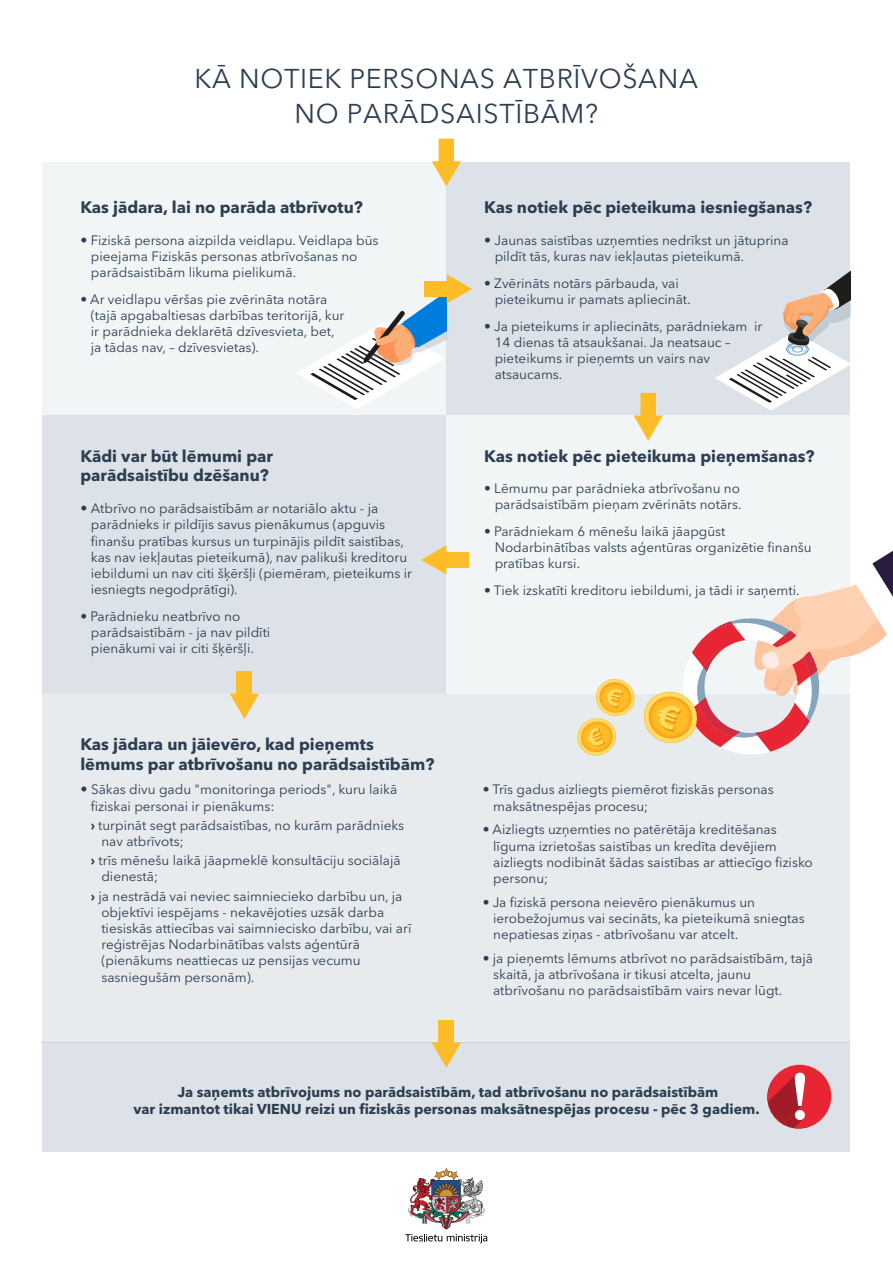
<style>
.page{position:relative;width:893px;height:1263px;background:#fff}
.page>*{position:absolute;margin:0;border:0;box-sizing:border-box;transform-origin:0 0}
.t1{font:27px/34.8px "Avenir Next Cyr";letter-spacing:.025em;color:#2c3e51;text-align:center}
.t2{font:700 16.5px/19.8px "Avenir Next Cyr";color:#2c3e51}
.t3{font:700 14.25px/17.1px "Avenir Next Cyr";color:#2c3e51;text-align:center}
.t4{font:13.5px/16.2px "Avenir Next Cyr";color:#2c3e51}
.s1{font-size:13.95px}
.s2{font-size:14.25px}
.s3{font-weight:700}
</style>
<div class="page">
<div style="left:43px;top:694px;width:807px;height:348px;background:#e7ebee"></div>
<div style="left:43px;top:163px;width:403px;height:252px;background:#f2f5f6"></div>
<div style="left:446px;top:163px;width:404px;height:252px;background:#dce2e7"></div>
<div style="left:446px;top:415px;width:404px;height:278px;background:#f2f5f6"></div>
<div style="left:43px;top:415px;width:403px;height:278px;background:#dce2e7"></div>
<svg style="left:715px;top:271px;width:135px;height:140px"></svg>
<svg style="left:296px;top:274px;width:176px;height:135px"></svg>
<div style="left:442px;top:552px;width:27px;height:16px;background:#febc27"></div>
<svg style="left:421px;top:545px;width:25px;height:29px"></svg>
<svg style="left:634px;top:393px;width:29px;height:48px"></svg>
<svg style="left:432px;top:139px;width:29px;height:48px"></svg>
<div style="left:237px;top:671px;width:15px;height:27px;background:#febc27"></div>
<svg style="left:230px;top:694px;width:29px;height:25px"></svg>
<div style="left:43px;top:1042px;width:807px;height:110px;background:#dce2e7"></div>
<div style="left:439px;top:1020px;width:15px;height:27px;background:#febc27"></div>
<svg style="left:432px;top:1042px;width:29px;height:26px"></svg>
<svg style="left:769px;top:1064px;width:63px;height:63px"></svg>
<div style="left:768px;top:1065px;width:63px;height:63px;background:#e82532;border-radius:50%"></div>
<svg style="left:768px;top:1073px;width:37px;height:54px"></svg>
<img style="left:405px;top:1168px;width:82px;height:75px">
<svg style="left:575px;top:550px;width:318px;height:206px"></svg>
<h1 class="t1" style="left:195px;top:61px;width:505px">KĀ NOTIEK PERSONAS ATBRĪVOŠANA<br>NO PARĀDSAISTĪBĀM?</h1>
<p class="t2" style="left:80px;top:197px;width:284px">Kas jādara, lai no parāda atbrīvotu?</p>
<p class="t4" style="left:91px;top:232px;width:289px;text-indent:-11px"><span class="s1">•</span> Fiziskā persona aizpilda veidlapu. Veidlapa būs pieejama Fiziskās personas atbrīvošanas no parādsaistībām likuma pielikumā.</p>
<p class="t4" style="left:91px;top:291px;width:255px;text-indent:-11px">• Ar veidlapu vēršas pie zvērināta notāra (tajā apgabaltiesas darbības teritorijā, kur ir parādnieka deklarētā dzīvesvieta, bet, ja tādas nav, – dzīvesvietas).</p>
<p class="t2" style="left:80px;top:446px;width:194px">Kādi var būt lēmumi par parādsaistību dzēšanu?</p>
<p class="t4" style="left:91px;top:500px;width:323px;text-indent:-11px"><span class="s1">•</span> Atbrīvo no parādsaistībām ar notariālo aktu - ja parādnieks ir pildījis savus pienākumus (apguvis finanšu pratības kursus un turpinājis pildīt saistības, kas nav iekļautas pieteikumā), nav palikuši kreditoru iebildumi un nav citi šķēršļi (piemēram, pieteikums ir iesniegts negodprātīgi).</p>
<p class="t4" style="left:91px;top:608px;width:181px;text-indent:-11px">• Parādnieku neatbrīvo no parādsaistībām - ja nav pildīti pienākumi vai ir citi šķēršļi.</p>
<p class="t2" style="left:80px;top:734px;width:355px">Kas jādara un jāievēro, kad pieņemts lēmums par atbrīvošanu no parādsaistībām?</p>
<p class="t4" style="left:91px;top:782px;width:308px;text-indent:-10px"><span class="s2">•</span> Sākas divu gadu "monitoringa periods", kuru laikā fiziskai personai ir pienākums:</p>
<p class="t4" style="left:101px;top:817px;width:304px;text-indent:-11px"><span class="s3">›</span> turpināt segt parādsaistības, no kurām parādnieks nav atbrīvots;</p>
<p class="t4" style="left:101px;top:852px;width:301px;text-indent:-11px"><span class="s3">›</span> trīs mēnešu laikā jāapmeklē konsultāciju sociālajā dienestā;</p>
<p class="t4" style="left:101px;top:888px;width:312px;text-indent:-11px"><span class="s3">›</span> ja nestrādā vai neviec saimniecieko darbību un, ja objektīvi iespējams - nekavējoties uzsāk darba tiesiskās attiecības vai saimniecisko darbību, vai arī reģistrējas Nodarbinātības valsts aģentūrā (pienākums neattiecas uz pensijas vecumu sasniegušām personām).</p>
<p class="t2" style="left:484px;top:197px;width:329px">Kas notiek pēc pieteikuma iesniegšanas?</p>
<p class="t4" style="left:495px;top:232px;width:295px;text-indent:-11px"><span class="s1">•</span> Jaunas saistības uzņemties nedrīkst un jātuprina pildīt tās, kuras nav iekļautas pieteikumā.</p>
<p class="t4" style="left:495px;top:275px;width:198px;text-indent:-11px">• Zvērināts notārs pārbauda, vai pieteikumu ir pamats apliecināt.</p>
<p class="t4" style="left:495px;top:318px;width:269px;text-indent:-11px">• Ja pieteikums ir apliecināts, parādniekam ir 14 dienas tā atsaukšanai. Ja neatsauc – pieteikums ir pieņemts un vairs nav atsaucams.</p>
<p class="t2" style="left:484px;top:446px;width:332px">Kas notiek pēc pieteikuma pieņemšanas?</p>
<p class="t4" style="left:484px;top:480px;width:259px;text-align:right">• Lēmumu par parādnieka atbrīvošanu no parādsaistībām pieņam zvērināts notārs.</p>
<p class="t4" style="left:495px;top:523px;width:318px;text-indent:-11px">• Parādniekam 6 mēnešu laikā jāapgūst<br>Nodarbinātības valsts aģentūras organizētie finanšu pratības kursi.</p>
<p class="t4" style="left:484px;top:582px;width:317px">• Tiek izskatīti kreditoru iebildumi, ja tādi ir saņemti.</p>
<p class="t4" style="left:493px;top:782px;width:282px;text-indent:-11px">• Trīs gadus aizliegts piemērot fiziskās personas maksātnespējas procesu;</p>
<p class="t4" style="left:493px;top:821px;width:321px;text-indent:-11px">• Aizliegts uzņemties no patērētāja kreditēšanas līguma izrietošas saistības un kredīta devējiem aizliegts nodibināt šādas saistības ar attiecīgo fizisko personu;</p>
<p class="t4" style="left:493px;top:894px;width:313px;text-indent:-11px">• Ja fiziskā persona neievēro pienākumus un ierobežojumus vai secināts, ka pieteikumā sniegtas nepatiesas ziņas - atbrīvošanu var atcelt.</p>
<p class="t4" style="left:493px;top:950px;width:321px;text-indent:-11px">• ja pieņemts lēmums atbrīvot no parādsaistībām, tajā skaitā, ja atbrīvošana ir tikusi atcelta, jaunu atbrīvošanu no parādsaistībām vairs nevar lūgt.</p>
<p class="t3" style="left:133px;top:1084px;width:628px">Ja saņemts atbrīvojums no parādsaistībām, tad atbrīvošanu no parādsaistībām<br>var izmantot tikai VIENU reizi un fiziskās personas maksātnespējas procesu - pēc 3 gadiem.</p>
</div>
